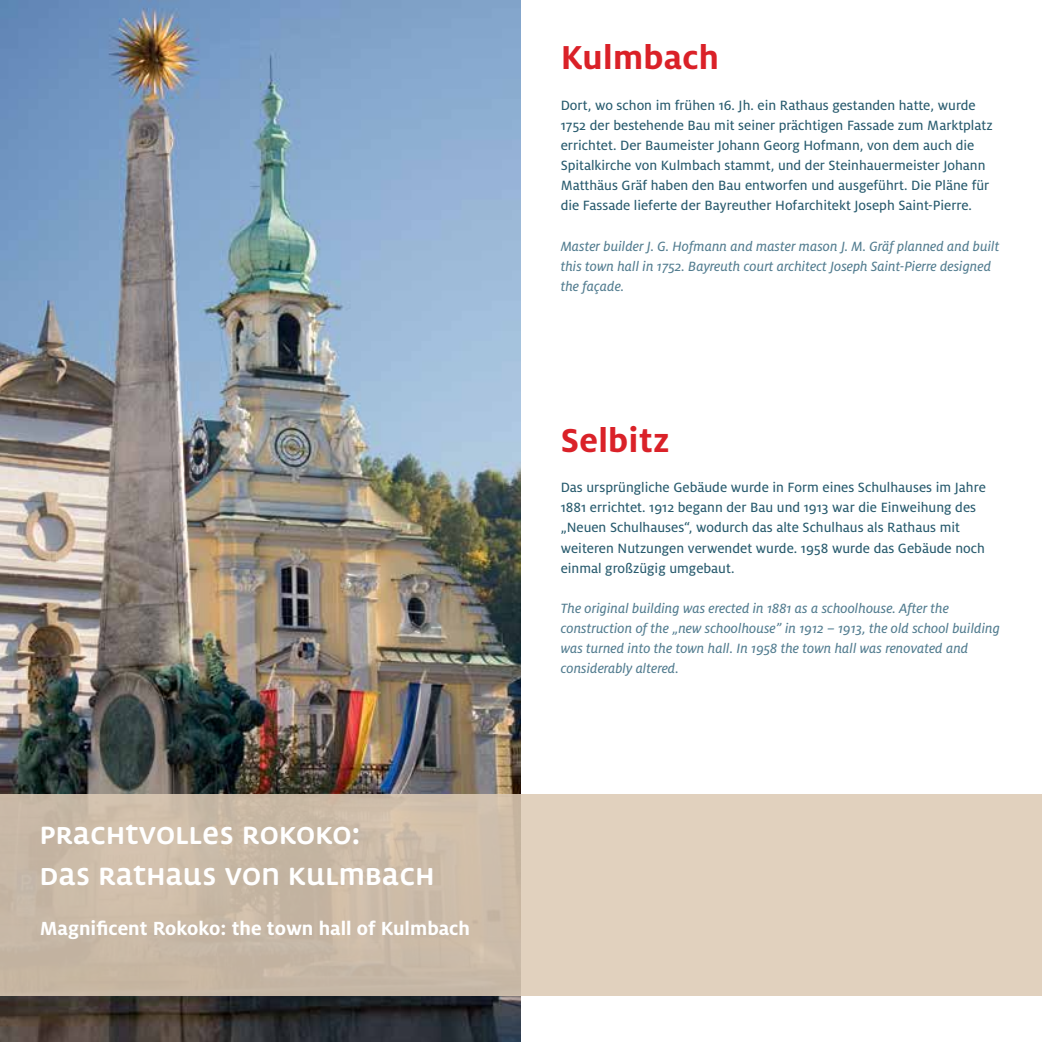
<style>
.page{position:relative;width:1042px;height:1042px;background:#fff}
.page>*{position:absolute;margin:0;border:0;box-sizing:border-box;transform-origin:0 0}
.t1{font:700 36.75px "Milo OT";letter-spacing:.01em;color:#da2128}
.t2{font:26.25px/40.2px "Oberfranken Headline";color:#fff}
.t3{font:700 21px "Milo OT";color:#fff}
.t4{font:14.88px/20.1px "Milo OT Text";color:#285b6e}
.t5{font:14.88px/20.1px "Milo OT Text Ita";color:#537d90}
</style>
<div class="page">
<img style="left:0;top:0;width:521px;height:1042px">
<div style="left:0;top:794px;width:1042px;height:201px;background:linear-gradient(to right,#c4b3a0,#e7d7c4)"></div>
<hr style="left:0;top:794px;width:1px;height:201px;background:#285b6e">
<hr style="left:1041px;top:134px;width:1px;height:234px;background:#985025">
<h2 class="t2" style="left:40px;top:815px;width:396px">PRACHTVOLLES ROKOKO:<br>DAS RATHAUS VON KULMBACH</h2>
<h3 class="t3" style="left:40px;top:916px;width:432px">Magnificent Rokoko: the town hall of Kulmbach</h3>
<h1 class="t1" style="left:561px;top:37px;width:160px">Kulmbach</h1>
<p class="t4" style="left:561px;top:95px;width:433px">Dort, wo schon im frühen 16. Jh. ein Rathaus gestanden hatte, wurde 1752 der bestehende Bau mit seiner prächtigen Fassade zum Marktplatz errichtet. Der Baumeister Johann Georg Hofmann, von dem auch die Spitalkirche von Kulmbach stammt, und der Steinhauermeister Johann Matthäus Gräf haben den Bau entworfen und ausgeführt. Die Pläne für die Fassade lieferte der Bayreuther Hofarchitekt Joseph Saint-Pierre.</p>
<p class="t5" style="left:561px;top:236px;width:440px">Master builder J. G. Hofmann and master mason J. M. Gräf planned and built this town hall in 1752. Bayreuth court architect Joseph Saint-Pierre designed the façade.</p>
<h1 class="t1" style="left:561px;top:419px;width:110px">Selbitz</h1>
<p class="t4" style="left:561px;top:477px;width:427px">Das ursprüngliche Gebäude wurde in Form eines Schulhauses im Jahre 1881 errichtet. 1912 begann der Bau und 1913 war die Einweihung des „Neuen Schulhauses“, wodurch das alte Schulhaus als Rathaus mit weiteren Nutzungen verwendet wurde. 1958 wurde das Gebäude noch einmal großzügig umgebaut.</p>
<p class="t5" style="left:561px;top:598px;width:441px">The original building was erected in 1881 as a schoolhouse. After the construction of the „new schoolhouse” in 1912 – 1913, the old school building was turned into the town hall. In 1958 the town hall was renovated and considerably altered.</p>
</div>
